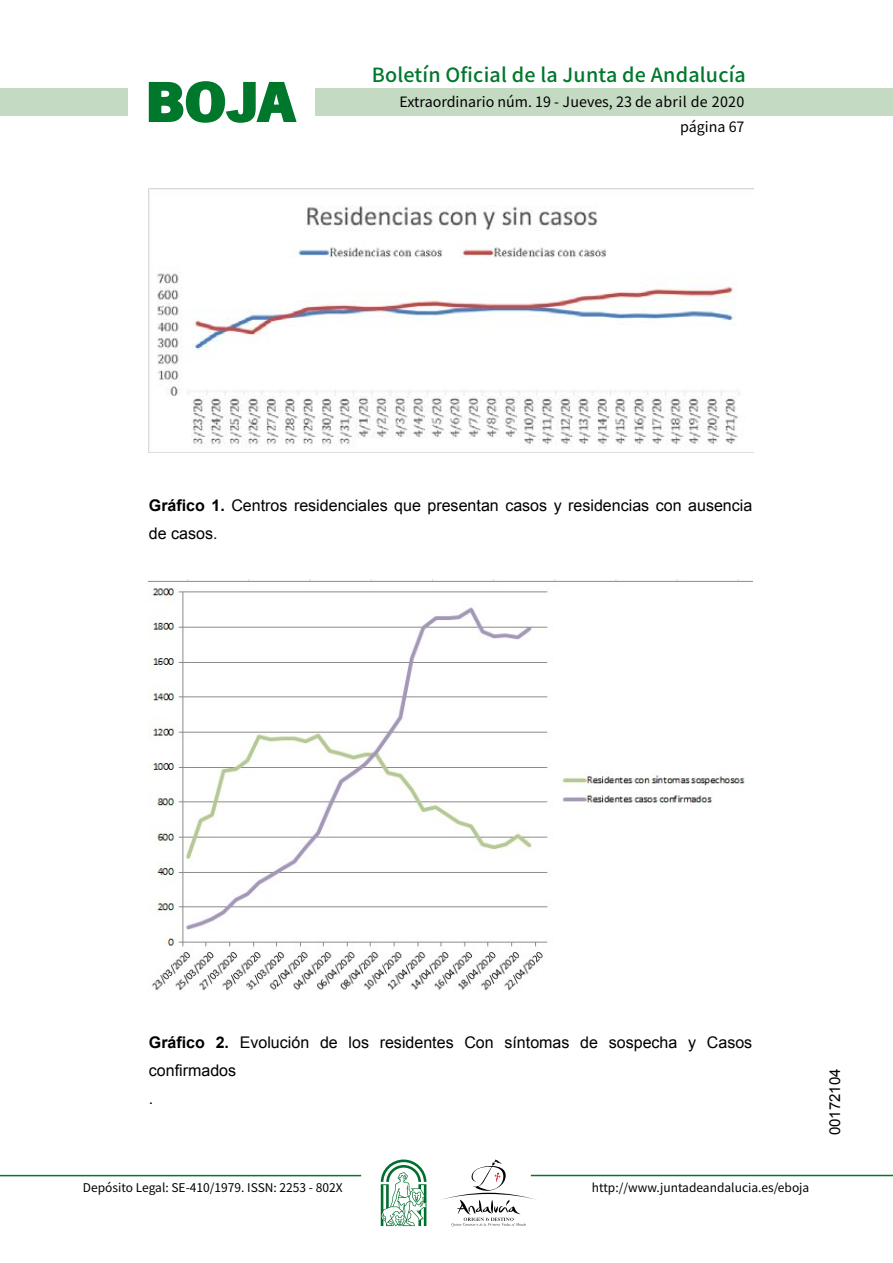
<style>
.page{position:relative;width:893px;height:1263px;background:#fff}
.page>*{position:absolute;margin:0;border:0;box-sizing:border-box;transform-origin:0 0}
.t1{font:700 57.75px "News Got T";color:#00782c;scale:1.14 1}
.t2{font:500 19.5px "Noto Sans HK";letter-spacing:.01em;color:#00782c}
.t3{font:16.05px/27.6px "Arial";color:#000}
.t4{font:15px "Arial";color:#000}
.t5{font:14.25px/24.5px "Noto Sans HK";color:#000;text-align:right}
.t6{font:12px "Noto Sans HK";color:#000}
.s1{font-weight:700}
</style>
<div class="page">
<div style="left:315px;top:88px;width:577px;height:28px;background:#c5dac3"></div>
<div style="left:0;top:88px;width:128px;height:28px;background:#c5dac3"></div>
<hr style="left:0;top:1175px;width:361px;height:1px;background:#00782c">
<hr style="left:531px;top:1175px;width:361px;height:1px;background:#00782c">
<svg style="left:148px;top:81px;width:149px;height:42px"></svg>
<svg style="left:442px;top:1159px;width:100px;height:67px"></svg>
<svg style="left:381px;top:1160px;width:45px;height:66px"></svg>
<img style="left:149px;top:188px;width:605px;height:264px">
<img style="left:149px;top:579px;width:603px;height:412px">
<h1 class="t1" style="left:145px;top:68px;width:133px">BOJA</h1>
<p class="t2" style="left:372px;top:64px;width:375px">Boletín Oficial de la Junta de Andalucía</p>
<p class="t5" style="left:399px;top:90px;width:346px">Extraordinario núm. 19 - Jueves, 23 de abril de 2020 página 67</p>
<p class="t3" style="left:149px;top:492px;width:605px"><span class="s1">Gráfico 1.</span> Centros residenciales que presentan casos y residencias con ausencia de casos.</p>
<p class="t3" style="left:149px;top:1029px;width:605px"><span class="s1">Gráfico 2.</span> Evolución de los residentes Con síntomas de sospecha y Casos confirmados<br>.</p>
<p class="t6" style="left:83px;top:1181px;width:261px">Depósito Legal: SE-410/1979. ISSN: 2253 - 802X</p>
<p class="t6" style="left:592px;top:1181px;width:219px">http://www.juntadeandalucia.es/eboja</p>
<p class="t4" style="left:825px;top:1135px;width:68px;rotate:-90deg">00172104</p>
</div>
